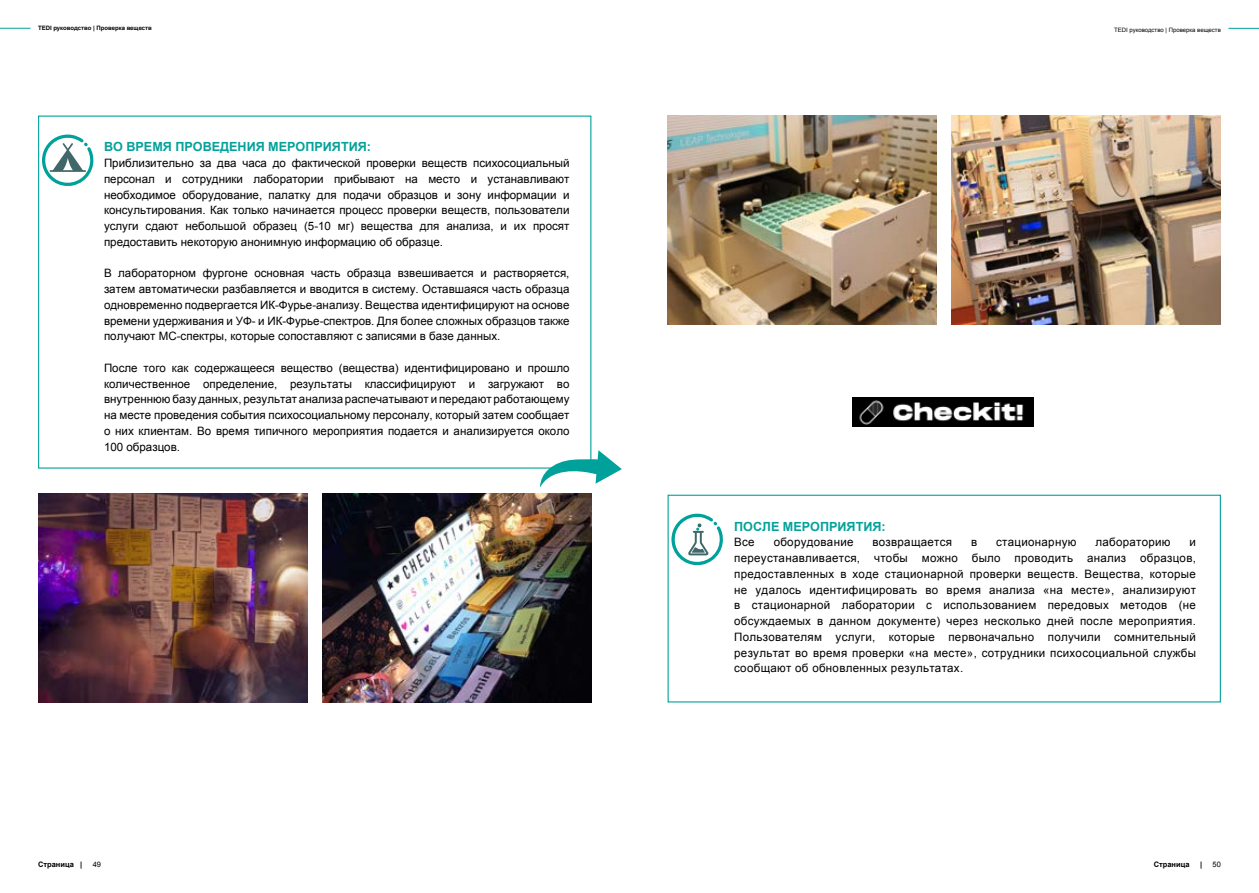
<style>
.page{position:relative;width:1259px;height:893px;background:#fff}
.page>*{position:absolute;margin:0;border:0;box-sizing:border-box;transform-origin:0 0}
.t1{font:700 12.6px "Arial";color:#04a29a}
.t2{font:11.55px/15.8px "Arial";color:#000;text-align:justify}
.t3{font:11.55px "Arial";letter-spacing:.025em;color:#000}
.t4{font:700 7.5px "Arial";color:#000}
.t5{font:7.5px "Arial";color:#000}
.t6{font:700 6px "Arial";color:#000}
.t7{font:6px "Arial";color:#000}
</style>
<div class="page">
<svg style="left:42px;top:135px;width:52px;height:51px"></svg>
<div style="left:667px;top:495px;width:554px;height:207px;border:1px solid #04a29a"></div>
<svg style="left:671px;top:514px;width:52px;height:52px"></svg>
<svg style="left:540px;top:450px;width:82px;height:37px"></svg>
<img style="left:322px;top:493px;width:269px;height:209px">
<img style="left:38px;top:493px;width:269px;height:209px">
<img style="left:951px;top:116px;width:270px;height:209px">
<img style="left:667px;top:116px;width:269px;height:209px">
<img style="left:853px;top:398px;width:180px;height:29px">
<hr style="left:0;top:28px;width:31px;height:1px;background:#04a29a">
<hr style="left:1228px;top:28px;width:31px;height:1px;background:#04a29a">
<p class="t6" style="left:38px;top:24px;width:115px">TEDI руководство | Проверка веществ</p>
<p class="t7" style="left:1114px;top:26px;width:108px">TEDI руководство | Проверка веществ</p>
<p class="t1" style="left:104px;top:139px;width:268px">ВО ВРЕМЯ ПРОВЕДЕНИЯ МЕРОПРИЯТИЯ:</p>
<p class="t2" style="left:104px;top:155px;width:467px">Приблизительно за два часа до фактической проверки веществ психосоциальный персонал и сотрудники лаборатории прибывают на место и устанавливают необходимое оборудование, палатку для подачи образцов и зону информации и консультирования. Как только начинается процесс проверки веществ, пользователи услуги сдают небольшой образец (5-10 мг) вещества для анализа, и их просят предоставить некоторую анонимную информацию об образце.</p>
<p class="t2" style="left:104px;top:266px;width:467px">В лабораторном фургоне основная часть образца взвешивается и растворяется, затем автоматически разбавляется и вводится в систему. Оставшаяся часть образца одновременно подвергается ИК-Фурье-анализу. Вещества идентифицируют на основе времени удерживания и УФ- и ИК-Фурье-спектров. Для более сложных образцов также получают МС-спектры, которые сопоставляют с записями в базе данных.</p>
<p class="t2" style="left:104px;top:360px;width:467px">После того как содержащееся вещество (вещества) идентифицировано и прошло количественное определение, результаты классифицируют и загружают во внутреннюю базу данных, результат анализа распечатывают и передают работающему на месте проведения события психосоциальному персоналу, который затем сообщает о них клиентам. Во время типичного мероприятия подается и анализируется около 100 образцов.</p>
<p class="t1" style="left:734px;top:518px;width:153px">ПОСЛЕ МЕРОПРИЯТИЯ:</p>
<p class="t2" style="left:734px;top:534px;width:22px">Все</p>
<p class="t3" style="left:773px;top:535px;width:81px">оборудование</p>
<p class="t3" style="left:872px;top:535px;width:81px">возвращается</p>
<p class="t2" style="left:971px;top:534px;width:8px">в</p>
<p class="t3" style="left:996px;top:535px;width:82px">стационарную</p>
<p class="t3" style="left:1095px;top:535px;width:77px">лабораторию</p>
<p class="t2" style="left:734px;top:534px;width:463px;text-indent:455px">и переустанавливается, чтобы можно было проводить анализ образцов, предоставленных в ходе стационарной проверки веществ. Вещества, которые не удалось идентифицировать во время анализа «на месте», анализируют в стационарной лаборатории с использованием передовых методов (не обсуждаемых в данном документе) через несколько дней после мероприятия.<br>Пользователям услуги, которые первоначально получили сомнительный результат во время проверки «на месте», сотрудники психосоциальной службы сообщают об обновленных результатах.</p>
<p class="t4" style="left:38px;top:859px;width:46px">Страница |</p>
<p class="t5" style="left:93px;top:859px;width:10px">49</p>
<p class="t4" style="left:1153px;top:859px;width:37px">Страница</p>
<p class="t4" style="left:1200px;top:859px;width:4px">|</p>
<p class="t5" style="left:1212px;top:859px;width:10px">50</p>
</div>
